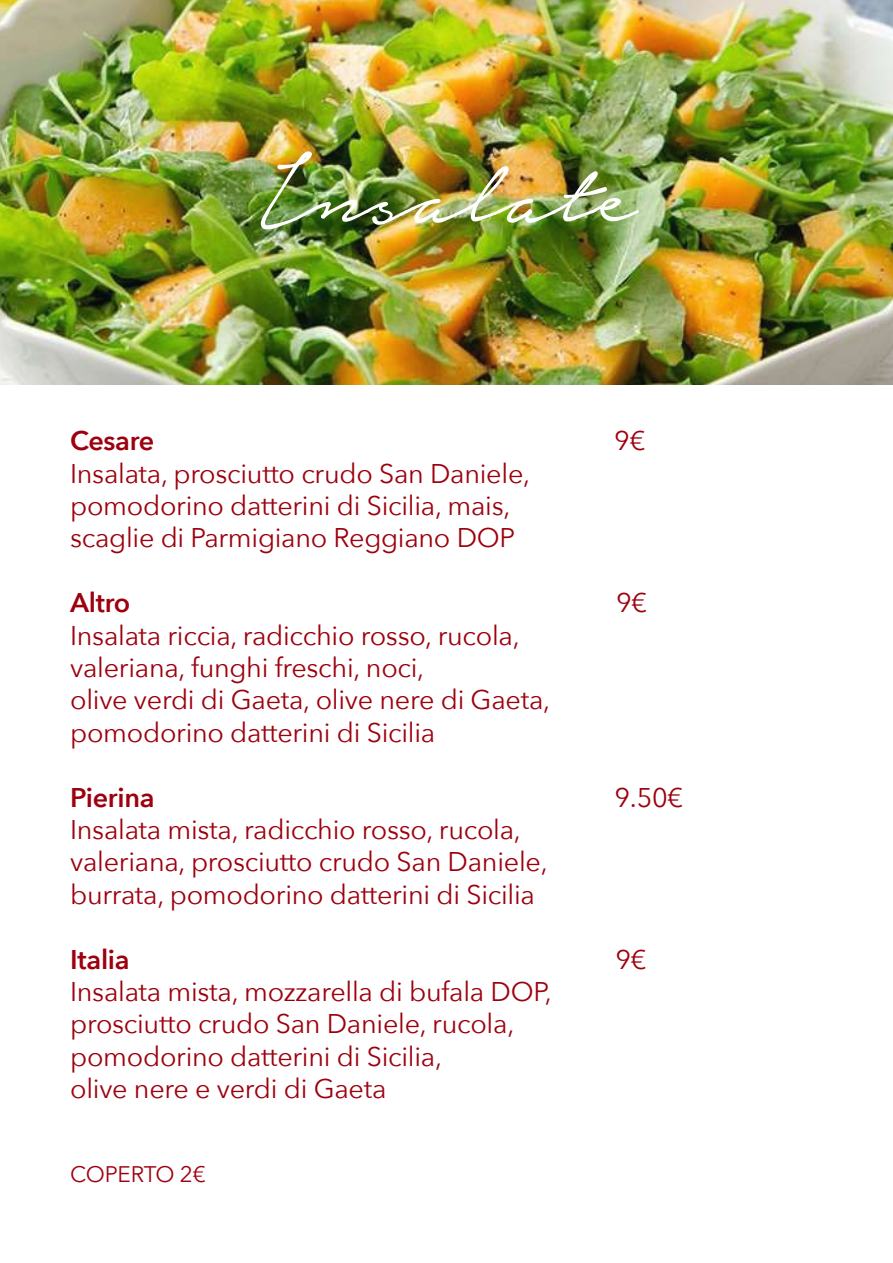
<style>
.page{position:relative;width:893px;height:1263px;background:#fff}
.page>*{position:absolute;margin:0;border:0;box-sizing:border-box;transform-origin:0 0}
.t1{font:126.15px "Notera Personal Use Only";color:#fff}
.t2{font:27px/32.4px "Avenir Next";letter-spacing:-.01em;color:#9d000e}
.t3{font:600 27px "Avenir Next";letter-spacing:-.01em;color:#9d000e}
.t4{font:22.5px "Avenir Next";letter-spacing:-.015em;color:#9d000e}
</style>
<div class="page">
<img style="left:0;top:0;width:893px;height:385px">
<h1 class="t1" style="left:257px;top:132px;width:381px">Insalate</h1>
<p class="t3" style="left:70px;top:418px;width:86px">Cesare</p>
<p class="t2" style="left:614px;top:423px;width:33px">9€</p>
<p class="t2" style="left:70px;top:456px;width:462px">Insalata, prosciutto crudo San Daniele, pomodorino datterini di Sicilia, mais, scaglie di Parmigiano Reggiano DOP</p>
<p class="t3" style="left:70px;top:580px;width:62px">Altro</p>
<p class="t2" style="left:616px;top:585px;width:33px">9€</p>
<p class="t2" style="left:70px;top:618px;width:482px">Insalata riccia, radicchio rosso, rucola, valeriana, funghi freschi, noci,<br>olive verdi di Gaeta, olive nere di Gaeta, pomodorino datterini di Sicilia</p>
<p class="t3" style="left:70px;top:774px;width:86px">Pierina</p>
<p class="t2" style="left:615px;top:780px;width:70px">9.50€</p>
<p class="t2" style="left:70px;top:812px;width:479px">Insalata mista, radicchio rosso, rucola, valeriana, prosciutto crudo San Daniele, burrata, pomodorino datterini di Sicilia</p>
<p class="t3" style="left:70px;top:936px;width:61px">Italia</p>
<p class="t2" style="left:616px;top:942px;width:33px">9€</p>
<p class="t2" style="left:70px;top:974px;width:483px">Insalata mista, mozzarella di bufala DOP, prosciutto crudo San Daniele, rucola, pomodorino datterini di Sicilia,<br>olive nere e verdi di Gaeta</p>
<p class="t4" style="left:70px;top:1155px;width:137px">COPERTO 2€</p>
</div>
